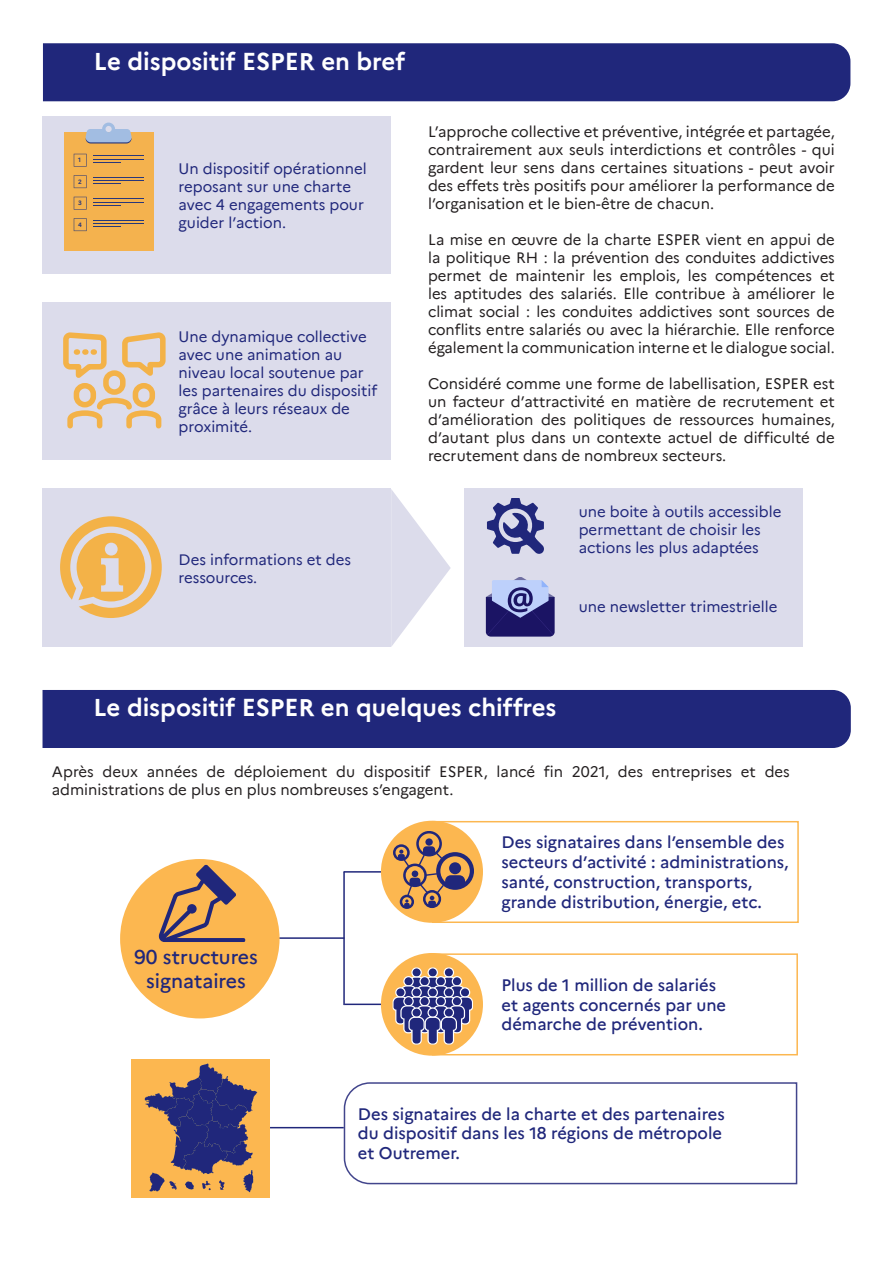
<style>
.page{position:relative;width:893px;height:1263px;background:#fff}
.page>*{position:absolute;margin:0;border:0;box-sizing:border-box;transform-origin:0 0}
.t1{font:700 24px "Marianne";color:#fff}
.t2{font:500 19.5px "Marianne";color:#20277b}
.t3{font:500 16.5px/19.8px "Marianne";color:#20277b}
.t4{font:15px/18px "Marianne";color:#231f20;text-align:justify}
.t5{font:15px/18px "Marianne";color:#20277b}
.t6{font:700 6.15px "Marianne";color:#28377b}
</style>
<div class="page">
<hr style="left:344px;top:1003px;width:56px;height:2px;background:#20277b">
<hr style="left:279px;top:937px;width:65px;height:2px;background:#20277b">
<hr style="left:344px;top:871px;width:63px;height:2px;background:#20277b">
<hr style="left:343px;top:871px;width:2px;height:134px;background:#20277b">
<div style="left:43px;top:690px;width:808px;height:58px;background:#20277b"></div>
<div style="left:120px;top:859px;width:160px;height:159px;background:#fcb750;border-radius:50%"></div>
<svg style="left:158px;top:865px;width:87px;height:77px"></svg>
<div style="left:432px;top:821px;width:367px;height:102px;border:2px solid #fcb750"></div>
<div style="left:381px;top:821px;width:102px;height:102px;background:#fcb750;border-radius:50%"></div>
<svg style="left:393px;top:831px;width:81px;height:78px"></svg>
<div style="left:432px;top:953px;width:366px;height:102px;border:2px solid #fcb750"></div>
<div style="left:381px;top:953px;width:102px;height:103px;background:#fcb750;border-radius:50%"></div>
<svg style="left:392px;top:967px;width:81px;height:78px"></svg>
<svg style="left:343px;top:1082px;width:455px;height:103px"></svg>
<div style="left:131px;top:1060px;width:138px;height:138px;background:#fcb750"></div>
<svg style="left:145px;top:1063px;width:112px;height:129px"></svg>
<div style="left:43px;top:43px;width:807px;height:58px;background:#20277b"></div>
<div style="left:43px;top:116px;width:348px;height:158px;background:#dcdceb"></div>
<div style="left:64px;top:132px;width:89px;height:119px;background:#f4b24e"></div>
<svg style="left:85px;top:123px;width:47px;height:20px"></svg>
<svg style="left:74px;top:154px;width:13px;height:13px"></svg>
<hr style="left:93px;top:156px;width:50px;height:1px;background:#28377b">
<hr style="left:93px;top:159px;width:50px;height:1px;background:#28377b">
<svg style="left:93px;top:162px;width:27px;height:1px"></svg>
<svg style="left:74px;top:175px;width:13px;height:13px"></svg>
<hr style="left:93px;top:177px;width:50px;height:1px;background:#28377b">
<hr style="left:93px;top:180px;width:50px;height:1px;background:#28377b">
<svg style="left:74px;top:197px;width:13px;height:13px"></svg>
<hr style="left:93px;top:199px;width:50px;height:1px;background:#28377b">
<hr style="left:93px;top:202px;width:50px;height:1px;background:#28377b">
<svg style="left:93px;top:205px;width:27px;height:1px"></svg>
<svg style="left:74px;top:218px;width:13px;height:13px"></svg>
<hr style="left:93px;top:220px;width:50px;height:1px;background:#243879">
<hr style="left:93px;top:223px;width:50px;height:1px;background:#243879">
<svg style="left:93px;top:226px;width:27px;height:1px"></svg>
<div style="left:43px;top:303px;width:348px;height:157px;background:#dcdceb"></div>
<div style="left:74px;top:383px;width:22px;height:24px;border:6px solid #f9a820;border-radius:8px"></div>
<svg style="left:122px;top:332px;width:44px;height:44px"></svg>
<div style="left:133px;top:383px;width:22px;height:24px;border:6px solid #f9a820;border-radius:8px"></div>
<svg style="left:67px;top:395px;width:95px;height:33px"></svg>
<div style="left:103px;top:370px;width:23px;height:25px;border:6px solid #f9a820;border-radius:8px"></div>
<svg style="left:63px;top:332px;width:46px;height:55px"></svg>
<div style="left:464px;top:565px;width:338px;height:82px;background:#dcdceb"></div>
<div style="left:464px;top:488px;width:338px;height:82px;background:#dcdceb"></div>
<svg style="left:487px;top:498px;width:57px;height:56px"></svg>
<svg style="left:486px;top:577px;width:69px;height:60px;background:#6366a3"></svg>
<div style="left:43px;top:489px;width:348px;height:158px;background:#dcdceb"></div>
<svg style="left:60px;top:516px;width:102px;height:102px"></svg>
<svg style="left:391px;top:489px;width:60px;height:158px"></svg>
<hr style="left:270px;top:1127px;width:74px;height:1px;background:#20277b">
<p class="t1" style="left:94px;top:43px;width:313px">Le dispositif ESPER en bref</p>
<p class="t6" style="left:78px;top:155px;width:4px">1</p>
<p class="t6" style="left:78px;top:177px;width:5px">2</p>
<p class="t6" style="left:78px;top:198px;width:5px">3</p>
<p class="t6" style="left:78px;top:220px;width:5px">4</p>
<p class="t5" style="left:179px;top:158px;width:190px">Un dispositif opérationnel reposant sur une charte avec 4 engagements pour guider l’action.</p>
<p class="t5" style="left:179px;top:326px;width:200px">Une dynamique collective avec une animation au niveau local soutenue par les partenaires du dispositif grâce à leurs réseaux de proximité.</p>
<p class="t5" style="left:179px;top:549px;width:174px">Des informations et des ressources.</p>
<p class="t4" style="left:428px;top:121px;width:408px">L’approche collective et préventive, intégrée et partagée, contrairement aux seuls interdictions et contrôles - qui gardent leur sens dans certaines situations - peut avoir des effets très positifs pour améliorer la performance de l’organisation et le bien-être de chacun.</p>
<p class="t4" style="left:428px;top:229px;width:408px">La mise en œuvre de la charte ESPER vient en appui de la politique RH : la prévention des conduites addictives permet de maintenir les emplois, les compétences et les aptitudes des salariés. Elle contribue à améliorer le climat social : les conduites addictives sont sources de conflits entre salariés ou avec la hiérarchie. Elle renforce également la communication interne et le dialogue social.</p>
<p class="t4" style="left:428px;top:373px;width:408px">Considéré comme une forme de labellisation, ESPER est un facteur d’attractivité en matière de recrutement et d’amélioration des politiques de ressources humaines, d’autant plus dans un contexte actuel de difficulté de recrutement dans de nombreux secteurs.</p>
<p class="t5" style="left:579px;top:501px;width:204px">une boite à outils accessible permettant de choisir les actions les plus adaptées</p>
<p class="t5" style="left:579px;top:596px;width:200px">une newsletter trimestrielle</p>
<p class="t1" style="left:94px;top:689px;width:464px">Le dispositif ESPER en quelques chiffres</p>
<p class="t4" style="left:52px;top:762px;width:740px">Après deux années de déploiement du dispositif ESPER, lancé fin 2021, des entreprises et des administrations de plus en plus nombreuses s’engagent.</p>
<p class="t2" style="left:134px;top:942px;width:125px">90 structures</p>
<p class="t2" style="left:146px;top:966px;width:101px">signataires</p>
<p class="t3" style="left:501px;top:831px;width:289px">Des signataires dans l’ensemble des secteurs d’activité : administrations, santé, construction, transports, grande distribution, énergie, etc.</p>
<p class="t3" style="left:501px;top:974px;width:226px">Plus de 1 million de salariés et agents concernés par une démarche de prévention.</p>
<p class="t3" style="left:358px;top:1102px;width:368px">Des signataires de la charte et des partenaires</p>
<p class="t3" style="left:358px;top:1122px;width:366px">du dispositif dans les 18 régions de métropole</p>
<p class="t3" style="left:358px;top:1142px;width:104px">et Outremer.</p>
</div>
